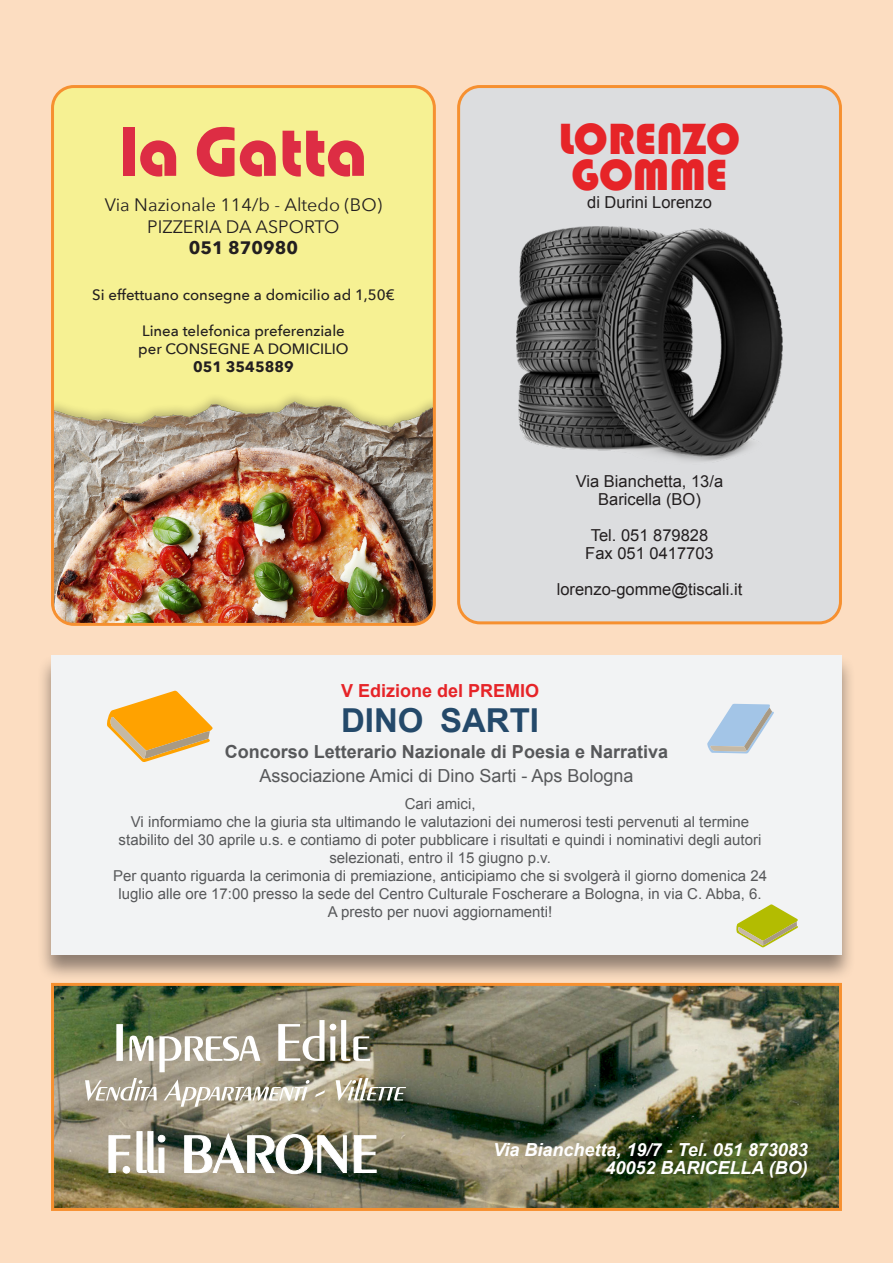
<style>
.page{position:relative;width:893px;height:1263px;background:#fcddc1}
.page>*{position:absolute;margin:0;border:0;box-sizing:border-box;transform-origin:0 0}
.t1{font:600 72px "Pump Std";color:#dd2d44}
.Testo{font:45px "Bauhaus 93";color:#e62428}
.t2{font:700 33px "Arial";color:#24496a}
.Titolo{font:italic 700 18px "Arial";color:#fff}
.t3{font:18px "Avenir Next";color:#231f20}
.t4{font:700 18px "Arial";color:#57585a}
.t5{font:18px "Arial";color:#57585a}
.t6{font:700 18px "Arial";color:#e62428}
.t7{font:700 18px "Avenir Next";color:#231f20}
.Testo-2{font:16.5px "Arial";color:#231f20}
.t8{font:15px/18px "Arial";color:#57585a;text-align:center}
.t9{font:500 15px "Avenir Next";color:#231f20}
.t10{font:700 15px "Avenir Next";color:#231f20}
</style>
<div class="page">
<img style="left:55px;top:987px;width:783px;height:220px">
<div style="left:51px;top:983px;width:791px;height:228px;border:3px solid #f69030"></div>
<svg style="left:109px;top:1131px;width:268px;height:43px;background:#a5a599"></svg>
<svg style="left:85px;top:1078px;width:321px;height:29px;background:#aea897"></svg>
<svg style="left:116px;top:1020px;width:254px;height:52px;background:#a9a694"></svg>
<div style="left:459px;top:87px;width:381px;height:536px;background:#dcdddf;border-radius:21px"></div>
<div style="left:457px;top:85px;width:385px;height:539px;border:3px solid #f69030;border-radius:21px"></div>
<img style="left:516px;top:226px;width:267px;height:235px">
<div style="left:53px;top:87px;width:381px;height:537px;background:#f6f193;border-radius:21px"></div>
<img style="left:55px;top:401px;width:377px;height:221px">
<div style="left:51px;top:85px;width:385px;height:541px;border:3px solid #f69030;border-radius:21px"></div>
<div style="left:37px;top:653px;width:819px;height:328px;background:#231f20;opacity:.5"></div>
<div style="left:51px;top:655px;width:791px;height:299px;background:#f2f3f4"></div>
<svg style="left:736px;top:904px;width:62px;height:44px"></svg>
<svg style="left:707px;top:704px;width:67px;height:49px"></svg>
<svg style="left:107px;top:690px;width:106px;height:72px"></svg>
<p class="t1" style="left:120px;top:113px;width:249px">la Gatta</p>
<p class="t3" style="left:105px;top:190px;width:279px">Via Nazionale 114/b - Altedo (BO)</p>
<p class="t3" style="left:147px;top:211px;width:194px">PIZZERIA DA ASPORTO</p>
<p class="t7" style="left:189px;top:232px;width:111px">051 870980</p>
<p class="t9" style="left:92px;top:282px;width:304px">Si effettuano consegne a domicilio ad 1,50€</p>
<p class="t9" style="left:142px;top:318px;width:204px">Linea telefonica preferenziale</p>
<p class="t9" style="left:138px;top:336px;width:212px">per CONSEGNE A DOMICILIO</p>
<p class="t10" style="left:193px;top:353px;width:102px">051 3545889</p>
<p class="Testo" style="left:559px;top:114px;width:183px">LORENZO</p>
<p class="Testo" style="left:571px;top:150px;width:158px">GOMME</p>
<p class="Testo-2" style="left:587px;top:192px;width:126px">di Durini Lorenzo</p>
<p class="Testo-2" style="left:576px;top:471px;width:149px">Via Bianchetta, 13/a</p>
<p class="Testo-2" style="left:598px;top:489px;width:104px">Baricella (BO)</p>
<p class="Testo-2" style="left:591px;top:525px;width:119px">Tel. 051 879828</p>
<p class="Testo-2" style="left:585px;top:543px;width:130px">Fax 051 0417703</p>
<p class="Testo-2" style="left:557px;top:579px;width:187px">lorenzo-gomme@tiscali.it</p>
<p class="t6" style="left:341px;top:678px;width:200px">V Edizione del PREMIO</p>
<p class="t2" style="left:341px;top:699px;width:200px">DINO SARTI</p>
<p class="t4" style="left:225px;top:740px;width:445px">Concorso Letterario Nazionale di Poesia e Narrativa</p>
<p class="t5" style="left:259px;top:764px;width:376px">Associazione Amici di Dino Sarti - Aps Bologna</p>
<p class="t8" style="left:405px;top:794px;width:72px">Cari amici,</p>
<p class="t8" style="left:119px;top:812px;width:644px">Vi informiamo che la giuria sta ultimando le valutazioni dei numerosi testi pervenuti al termine stabilito del 30 aprile u.s. e contiamo di poter pubblicare i risultati e quindi i nominativi degli autori selezionati, entro il 15 giugno p.v.</p>
<p class="t8" style="left:113px;top:866px;width:656px">Per quanto riguarda la cerimonia di premiazione, anticipiamo che si svolgerà il giorno domenica 24 luglio alle ore 17:00 presso la sede del Centro Culturale Foscherare a Bologna, in via C. Abba, 6.</p>
<p class="t8" style="left:328px;top:902px;width:226px">A presto per nuovi aggiornamenti!</p>
<p class="Titolo" style="left:493px;top:1138px;width:316px">Via Bianchetta, 19/7 - Tel. 051 873083</p>
<p class="Titolo" style="left:606px;top:1156px;width:204px">40052 BARICELLA (BO)</p>
</div>
